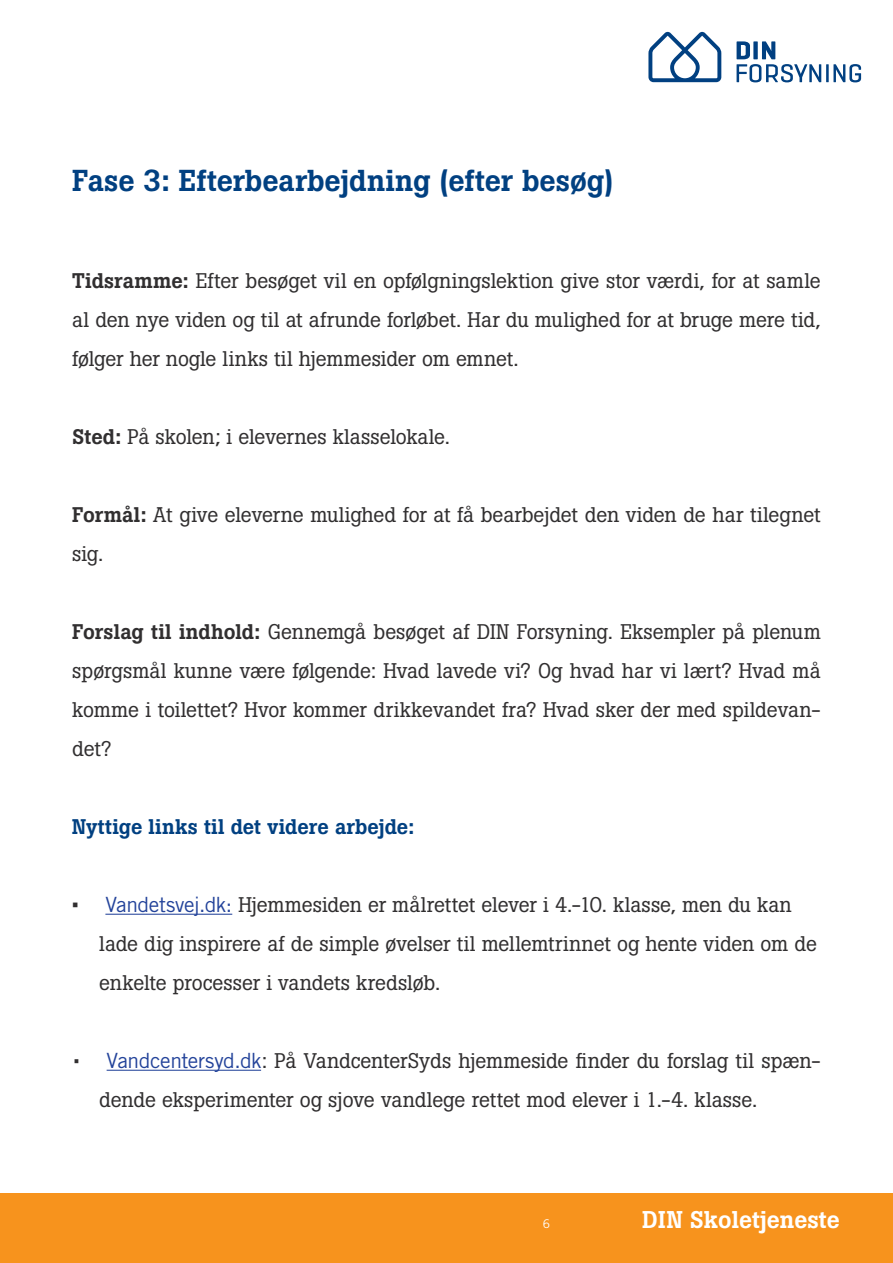
<style>
.page{position:relative;width:893px;height:1263px;background:#fff}
.page>*{position:absolute;margin:0;border:0;box-sizing:border-box;transform-origin:0 0}
.Brødtekst{font:500 30px "Boton";letter-spacing:-.005em;color:#014081}
.t1{font:500 24px "Boton";color:#fff}
.Brødtekst-2{font:21px/39px "Boton";letter-spacing:-.01em;color:#312f30}
.Brødtekst-3{font:500 21px "Boton";color:#014081}
.t2{font:12px "Trade Gothic LT Std";color:#fff}
.s1{font-weight:500}
.s2{font-family:"Trade Gothic LT Std";color:#23439a}
</style>
<div class="page">
<svg style="left:737px;top:41px;width:84px;height:41px"></svg>
<hr style="left:826px;top:64px;width:3px;height:18px;background:#014081">
<svg style="left:833px;top:64px;width:28px;height:18px"></svg>
<svg style="left:648px;top:32px;width:73px;height:50px"></svg>
<hr style="left:105px;top:914px;width:127px;height:1px;background:#23439a">
<hr style="left:107px;top:1070px;width:154px;height:1px;background:#23439a">
<div style="left:0;top:1194px;width:893px;height:69px;background:#f7931d"></div>
<p class="Brødtekst" style="left:72px;top:163px;width:543px">Fase 3: Efterbearbejdning (efter besøg)</p>
<p class="Brødtekst-2" style="left:72px;top:261px;width:750px;text-align:justify"><span class="s1">Tidsramme:</span> Efter besøget vil en opfølgningslektion give stor værdi, for at samle al den nye viden og til at afrunde forløbet. Har du mulighed for at bruge mere tid, følger her nogle links til hjemmesider om emnet.</p>
<p class="Brødtekst-2" style="left:72px;top:417px;width:379px"><span class="s1">Sted:</span> På skolen; i elevernes klasselokale.</p>
<p class="Brødtekst-2" style="left:72px;top:495px;width:750px"><span class="s1">Formål:</span> At give eleverne mulighed for at få bearbejdet den viden de har tilegnet sig.</p>
<p class="Brødtekst-2" style="left:72px;top:612px;width:750px;text-align:justify"><span class="s1">Forslag til indhold:</span> Gennemgå besøget af DIN Forsyning. Eksempler på plenum spørgsmål kunne være følgende: Hvad lavede vi? Og hvad har vi lært? Hvad må komme i toilettet? Hvor kommer drikkevandet fra? Hvad sker der med spildevan&shy;det?</p>
<p class="Brødtekst-3" style="left:72px;top:815px;width:344px">Nyttige links til det videre arbejde:</p>
<p class="Brødtekst-2" style="left:99px;top:885px;width:719px;text-indent:-27px"><span class="s1">•</span> <span class="s2">Vandetsvej.dk:</span> Hjemmesiden er målrettet elever i 4.-10. klasse, men du kan lade dig inspirere af de simple øvelser til mellemtrinnet og hente viden om de enkelte processer i vandets kredsløb.</p>
<p class="Brødtekst-2" style="left:99px;top:1041px;width:723px;text-indent:-27px">• <span class="s2">Vandcentersyd.dk</span>: På VandcenterSyds hjemmeside finder du forslag til spæn&shy;dende eksperimenter og sjove vandlege rettet mod elever i 1.-4. klasse.</p>
<p class="t2" style="left:543px;top:1217px;width:9px">6</p>
<p class="t1" style="left:642px;top:1206px;width:199px">DIN Skoletjeneste</p>
</div>
